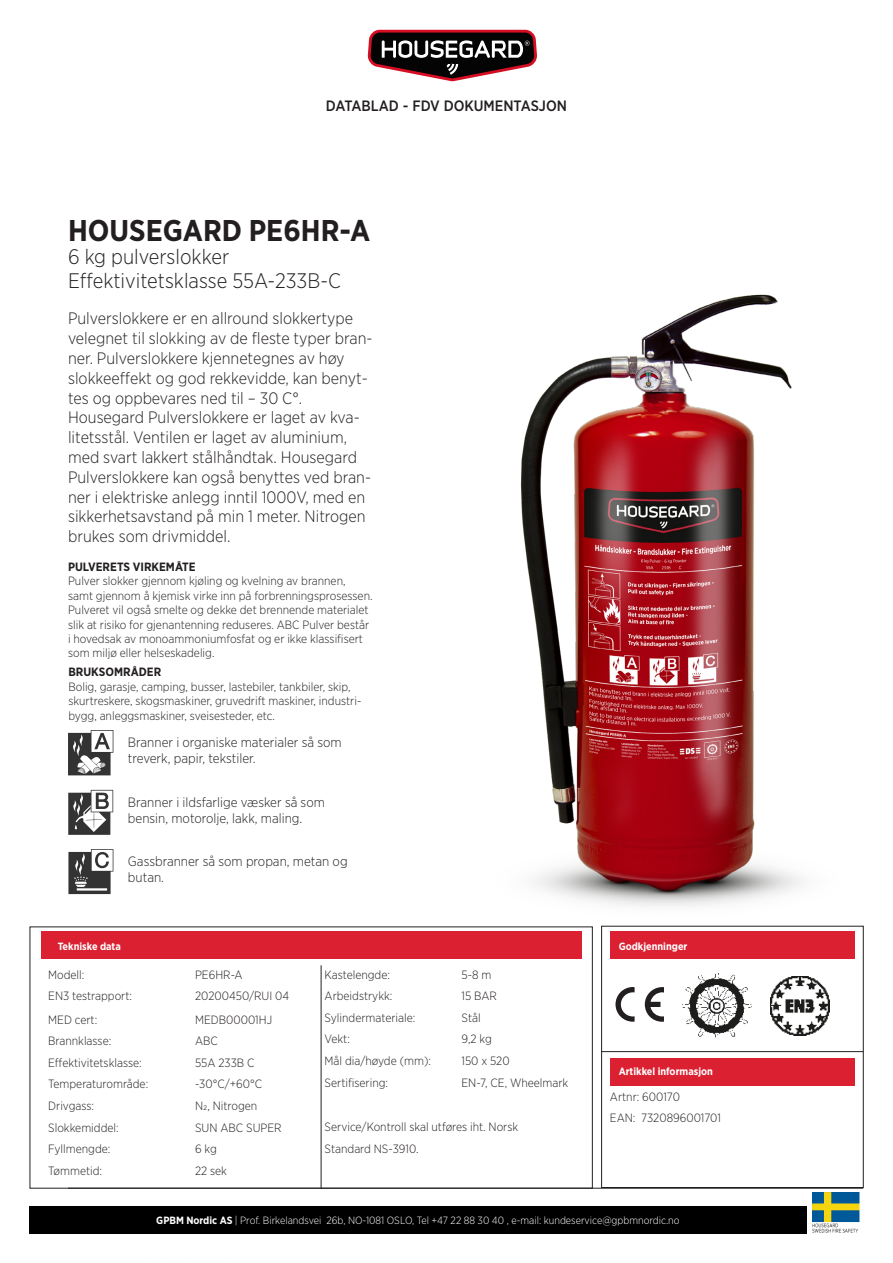
<style>
.page{position:relative;width:893px;height:1263px;background:#fff}
.page>*{position:absolute;margin:0;border:0;box-sizing:border-box;transform-origin:0 0}
.t1{font:700 30px "Gotham Narrow";color:#231f20}
.t2{font:300 21px/24px "Gotham Narrow";color:#231f20}
.t3{font:300 16.5px/19.8px "Gotham Narrow";color:#231f20}
.t4{font:500 15px "Gotham Narrow";color:#231f20}
.t5{font:300 13.5px/16.2px "Gotham Narrow";color:#231f20}
.t6{font:300 12px/14.4px "Gotham Narrow";color:#231f20}
.t7{font:700 12px "Gotham Narrow";color:#231f20}
.t8{font:300 10.5px "Gotham Narrow";color:#fff}
.t9{font:700 10.5px "Gotham Narrow";color:#fff}
.s1{font-weight:700}
</style>
<div class="page">
<svg style="left:30px;top:926px;width:563px;height:262px"></svg>
<div style="left:30px;top:1206px;width:777px;height:27px;background:#000001"></div>
<div style="left:41px;top:932px;width:540px;height:27px;background:#da2031"></div>
<hr style="left:321px;top:965px;width:1px;height:223px;background:#231f20">
<hr style="left:68px;top:1188px;width:795px;height:1px;background:#231f20">
<img style="left:812px;top:1193px;width:48px;height:40px">
<svg style="left:68px;top:730px;width:45px;height:45px"></svg>
<svg style="left:68px;top:790px;width:45px;height:45px"></svg>
<svg style="left:68px;top:849px;width:45px;height:45px"></svg>
<svg style="left:601px;top:977px;width:263px;height:211px"></svg>
<svg style="left:368px;top:30px;width:169px;height:51px"></svg>
<img style="left:771px;top:977px;width:58px;height:58px">
<img style="left:682px;top:977px;width:70px;height:61px">
<svg style="left:645px;top:987px;width:18px;height:34px"></svg>
<svg style="left:615px;top:987px;width:20px;height:34px"></svg>
<img style="left:391px;top:294px;width:473px;height:683px">
<p class="t4" style="left:326px;top:97px;width:243px">DATABLAD - FDV DOKUMENTASJON</p>
<h1 class="t1" style="left:68px;top:211px;width:304px">HOUSEGARD PE6HR-A</h1>
<h2 class="t2" style="left:68px;top:244px;width:274px">6 kg pulverslokker<br>Effektivitetsklasse 55A-233B-C</h2>
<p class="t3" style="left:68px;top:308px;width:306px">Pulverslokkere er en allround slokkertype velegnet til slokking av de fleste typer bran&shy;ner. Pulverslokkere kjennetegnes av høy slokkeeffekt og god rekkevidde, kan benyt&shy;tes og oppbevares ned til – 30 C°.<br>Housegard Pulverslokkere er laget av kva&shy;litetsstål. Ventilen er laget av aluminium, med svart lakkert stålhåndtak. Housegard Pulverslokkere kan også benyttes ved bran&shy;ner i elektriske anlegg inntil 1000V, med en sikkerhetsavstand på min 1 meter. Nitrogen brukes som drivmiddel.</p>
<p class="t7" style="left:68px;top:559px;width:129px">PULVERETS VIRKEMÅTE</p>
<p class="t6" style="left:68px;top:574px;width:306px">Pulver slokker gjennom kjøling og kvelning av brannen, samt gjennom å kjemisk virke inn på forbrenningsprosessen.<br>Pulveret vil også smelte og dekke det brennende materialet slik at risiko for gjenantenning reduseres. ABC Pulver består i hovedsak av monoammoniumfosfat og er ikke klassifisert som miljø eller helseskadelig.</p>
<p class="t7" style="left:68px;top:664px;width:94px">BRUKSOMRÅDER</p>
<p class="t6" style="left:68px;top:679px;width:294px">Bolig, garasje, camping, busser, lastebiler, tankbiler, skip, skurtreskere, skogsmaskiner, gruvedrift maskiner, industri&shy;bygg, anleggsmaskiner, sveisesteder, etc.</p>
<p class="t5" style="left:128px;top:734px;width:215px">Branner i organiske materialer så som treverk, papir, tekstiler.</p>
<p class="t5" style="left:128px;top:794px;width:199px">Branner i ildsfarlige væsker så som bensin, motorolje, lakk, maling.</p>
<p class="t5" style="left:128px;top:853px;width:221px">Gassbranner så som propan, metan og butan.</p>
<p class="t9" style="left:58px;top:939px;width:65px">Tekniske data</p>
<p class="t9" style="left:619px;top:939px;width:70px">Godkjenninger</p>
<p class="t6" style="left:48px;top:967px;width:38px">Modell:</p>
<p class="t6" style="left:195px;top:967px;width:49px">PE6HR-A</p>
<p class="t6" style="left:48px;top:988px;width:85px">EN3 testrapport:</p>
<p class="t6" style="left:195px;top:988px;width:96px">20200450/RUI 04</p>
<p class="t6" style="left:48px;top:1012px;width:51px">MED cert:</p>
<p class="t6" style="left:195px;top:1012px;width:79px">MEDB00001HJ</p>
<p class="t6" style="left:48px;top:1033px;width:65px">Brannklasse:</p>
<p class="t6" style="left:195px;top:1033px;width:24px">ABC</p>
<p class="t6" style="left:48px;top:1055px;width:95px">Effektivitetsklasse:</p>
<p class="t6" style="left:195px;top:1055px;width:61px">55A 233B C</p>
<p class="t6" style="left:48px;top:1076px;width:102px">Temperaturområde:</p>
<p class="t6" style="left:195px;top:1076px;width:69px">-30°C/+60°C</p>
<p class="t6" style="left:48px;top:1098px;width:47px">Drivgass:</p>
<p class="t6" style="left:195px;top:1098px;width:64px">N2, Nitrogen</p>
<p class="t6" style="left:48px;top:1120px;width:72px">Slokkemiddel:</p>
<p class="t6" style="left:195px;top:1120px;width:88px">SUN ABC SUPER</p>
<p class="t6" style="left:48px;top:1141px;width:64px">Fyllmengde:</p>
<p class="t6" style="left:195px;top:1141px;width:23px">6 kg</p>
<p class="t6" style="left:48px;top:1163px;width:55px">Tømmetid:</p>
<p class="t6" style="left:195px;top:1163px;width:34px">22 sek</p>
<p class="t6" style="left:325px;top:967px;width:67px">Kastelengde:</p>
<p class="t6" style="left:461px;top:967px;width:31px">5-8 m</p>
<p class="t6" style="left:325px;top:988px;width:69px">Arbeidstrykk:</p>
<p class="t6" style="left:461px;top:988px;width:37px">15 BAR</p>
<p class="t6" style="left:325px;top:1010px;width:92px">Sylindermateriale:</p>
<p class="t6" style="left:461px;top:1010px;width:21px">Stål</p>
<p class="t6" style="left:325px;top:1032px;width:27px">Vekt:</p>
<p class="t6" style="left:461px;top:1032px;width:32px">9,2 kg</p>
<p class="t6" style="left:325px;top:1053px;width:108px">Mål dia/høyde (mm):</p>
<p class="t6" style="left:461px;top:1053px;width:50px">150 x 520</p>
<p class="t6" style="left:325px;top:1075px;width:65px">Sertifisering:</p>
<p class="t6" style="left:461px;top:1075px;width:108px">EN-7, CE, Wheelmark</p>
<p class="t6" style="left:325px;top:1115px;width:195px;line-height:22.5px">Service/Kontroll skal utføres iht. Norsk<br>Standard NS-3910.</p>
<p class="t9" style="left:619px;top:1065px;width:96px">Artikkel informasjon</p>
<p class="t6" style="left:610px;top:1086px;width:113px;line-height:21px">Artnr: 600170<br>EAN: 7320896001701</p>
<p class="t8" style="left:156px;top:1213px;width:525px"><span class="s1">GPBM Nordic AS</span> | Prof. Birkelandsvei 26b, NO-1081 OSLO, Tel +47 22 88 30 40 , e-mail: kundeservice@gpbmnordic.no</p>
</div>
